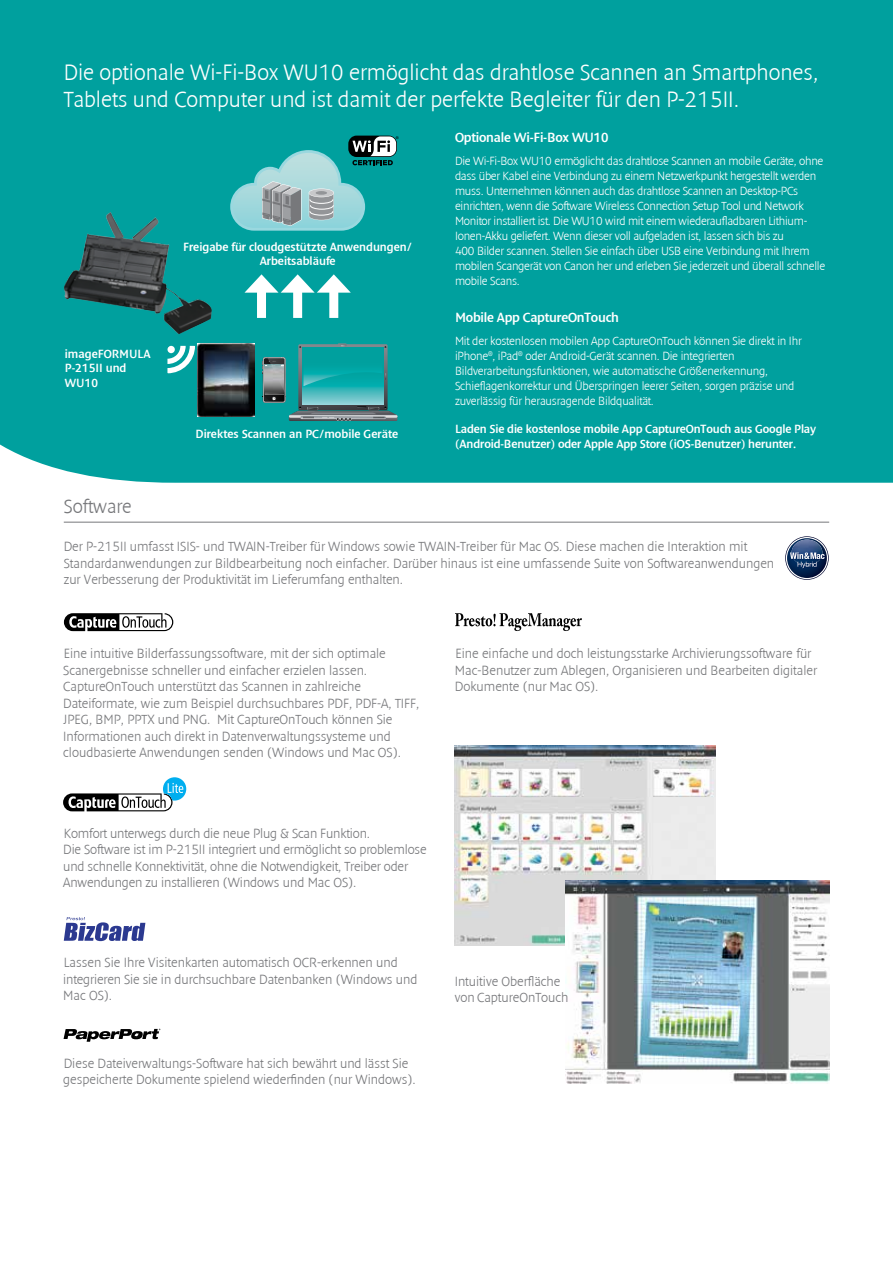
<style>
.page{position:relative;width:893px;height:1263px;background:#fff}
.page>*{position:absolute;margin:0;border:0;box-sizing:border-box;transform-origin:0 0}
.t1{font:300 22.5px/27px "Denda New";color:#fff}
.t2{font:300 19.5px "Denda New";color:#77787b}
.t3{font:300 13.5px/16.5px "Denda New";color:#77787b}
.t4{font:13.5px "Denda New";letter-spacing:-.015em;color:#fff}
.t5{font:300 12px/15px "Denda New";letter-spacing:-.02em;color:#fff}
.t6{font:12px/14.2px "Denda New";color:#fff}
</style>
<div class="page">
<div style="left:0;top:0;width:893px;height:483px;background:#00a09e"></div>
<hr style="left:64px;top:522px;width:765px;height:1px;background:#77787b">
<svg style="left:785px;top:536px;width:44px;height:44px"></svg>
<svg style="left:64px;top:613px;width:109px;height:18px"></svg>
<svg style="left:63px;top:777px;width:123px;height:34px"></svg>
<svg style="left:64px;top:1029px;width:96px;height:13px"></svg>
<svg style="left:455px;top:613px;width:127px;height:18px"></svg>
<svg style="left:64px;top:917px;width:81px;height:24px"></svg>
<img style="left:198px;top:344px;width:57px;height:73px">
<svg style="left:263px;top:343px;width:134px;height:78px;background:#31999a"></svg>
<div style="left:263px;top:357px;width:22px;height:45px;border:1px solid #303030;border-radius:2px"></div>
<div style="left:257px;top:285px;width:9px;height:33px;background:#fff"></div>
<div style="left:293px;top:285px;width:9px;height:33px;background:#fff"></div>
<div style="left:329px;top:285px;width:9px;height:33px;background:#fff"></div>
<svg style="left:244px;top:274px;width:107px;height:19px"></svg>
<svg style="left:167px;top:346px;width:28px;height:27px"></svg>
<svg style="left:230px;top:136px;width:169px;height:95px;background:#57b0b1"></svg>
<img style="left:455px;top:745px;width:261px;height:200px">
<img style="left:565px;top:881px;width:264px;height:202px">
<img style="left:64px;top:212px;width:148px;height:122px">
<h1 class="t1" style="left:64px;top:59px;width:756px">Die optionale Wi-Fi-Box WU10 ermöglicht das drahtlose Scannen an Smartphones,<br>Tablets und Computer und ist damit der perfekte Begleiter für den P-215II.</h1>
<p class="t6" style="left:183px;top:240px;width:231px;text-align:center">Freigabe für cloudgestützte Anwendungen/<br>Arbeitsabläufe</p>
<p class="t6" style="left:65px;top:347px;width:87px">imageFORMULA<br>P-215II und<br>WU10</p>
<p class="t6" style="left:196px;top:427px;width:204px">Direktes Scannen an PC/mobile Geräte</p>
<p class="t4" style="left:455px;top:130px;width:155px">Optionale Wi-Fi-Box WU10</p>
<p class="t5" style="left:455px;top:154px;width:372px">Die Wi-Fi-Box WU10 ermöglicht das drahtlose Scannen an mobile Geräte, ohne dass über Kabel eine Verbindung zu einem Netzwerkpunkt hergestellt werden muss. Unternehmen können auch das drahtlose Scannen an Desktop-PCs einrichten, wenn die Software Wireless Connection Setup Tool und Network Monitor installiert ist. Die WU10 wird mit einem wiederaufladbaren Lithium-Ionen-Akku geliefert. Wenn dieser voll aufgeladen ist, lassen sich bis zu<br>400 Bilder scannen. Stellen Sie einfach über USB eine Verbindung mit Ihrem mobilen Scangerät von Canon her und erleben Sie jederzeit und überall schnelle mobile Scans.</p>
<p class="t4" style="left:455px;top:310px;width:166px">Mobile App CaptureOnTouch</p>
<p class="t5" style="left:455px;top:334px;width:348px">Mit der kostenlosen mobilen App CaptureOnTouch können Sie direkt in Ihr iPhone<sup>®</sup>, iPad<sup>®</sup> oder Android-Gerät scannen. Die integrierten Bildverarbeitungsfunktionen, wie automatische Größenerkennung, Schieflagenkorrektur und Überspringen leerer Seiten, sorgen präzise und zuverlässig für herausragende Bildqualität.</p>
<p class="t6" style="left:455px;top:421px;width:363px;line-height:15px">Laden Sie die kostenlose mobile App CaptureOnTouch aus Google Play (Android-Benutzer) oder Apple App Store (iOS-Benutzer) herunter.</p>
<h2 class="t2" style="left:64px;top:496px;width:69px">Software</h2>
<p class="t3" style="left:64px;top:538px;width:712px">Der P-215II umfasst ISIS- und TWAIN-Treiber für Windows sowie TWAIN-Treiber für Mac OS. Diese machen die Interaktion mit<br>Standardanwendungen zur Bildbearbeitung noch einfacher. Darüber hinaus ist eine umfassende Suite von Softwareanwendungen zur Verbesserung der Produktivität im Lieferumfang enthalten.</p>
<p class="t3" style="left:63px;top:646px;width:358px">Eine intuitive Bilderfassungssoftware, mit der sich optimale Scanergebnisse schneller und einfacher erzielen lassen.<br>CaptureOnTouch unterstützt das Scannen in zahlreiche Dateiformate, wie zum Beispiel durchsuchbares PDF, PDF-A, TIFF, JPEG, BMP, PPTX und PNG. Mit CaptureOnTouch können Sie Informationen auch direkt in Datenverwaltungssysteme und cloudbasierte Anwendungen senden (Windows und Mac OS).</p>
<p class="t3" style="left:63px;top:825px;width:365px">Komfort unterwegs durch die neue Plug &amp; Scan Funktion.<br>Die Software ist im P-215II integriert und ermöglicht so problemlose und schnelle Konnektivität, ohne die Notwendigkeit, Treiber oder Anwendungen zu installieren (Windows und Mac OS).</p>
<p class="t3" style="left:63px;top:955px;width:356px">Lassen Sie Ihre Visitenkarten automatisch OCR-erkennen und integrieren Sie sie in durchsuchbare Datenbanken (Windows und<br>Mac OS).</p>
<p class="t3" style="left:63px;top:1055px;width:354px">Diese Dateiverwaltungs-Software hat sich bewährt und lässt Sie gespeicherte Dokumente spielend wiederfinden (nur Windows).</p>
<p class="t3" style="left:455px;top:646px;width:364px">Eine einfache und doch leistungsstarke Archivierungssoftware für<br>Mac-Benutzer zum Ablegen, Organisieren und Bearbeiten digitaler<br>Dokumente (nur Mac OS).</p>
<p class="t3" style="left:455px;top:973px;width:115px">Intuitive Oberfläche von CaptureOnTouch</p>
</div>
